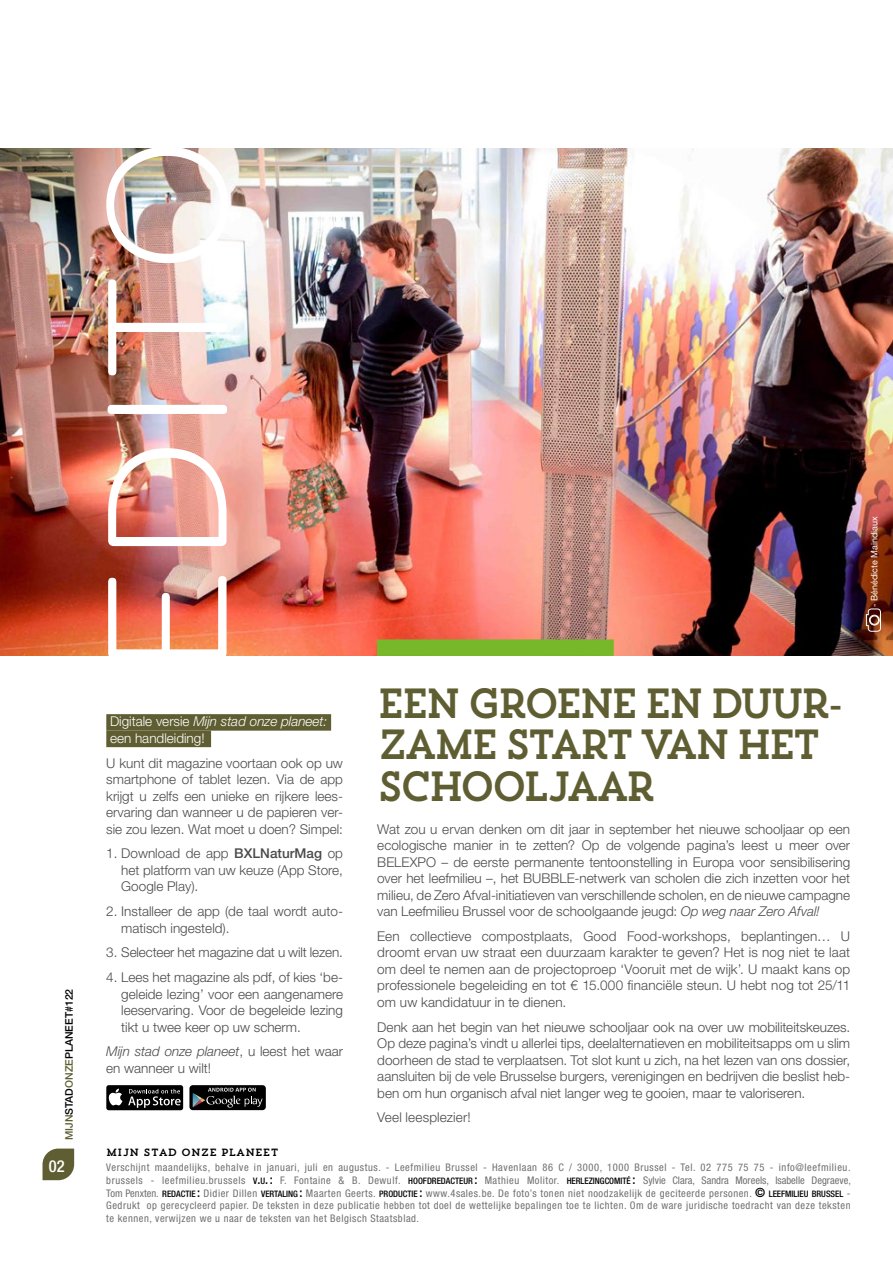
<style>
.page{position:relative;width:893px;height:1263px;background:#fff}
.page>*{position:absolute;margin:0;border:0;box-sizing:border-box;transform-origin:0 0}
.t1{font:300 183px "Omnes";letter-spacing:.05em;color:#fff}
.t2{font:42px/41.2px "Trend Slab One";letter-spacing:-.12em;color:#5f5e32;scale:.92 1}
.t3{font:500 condensed 16.5px "Helvetica Neue";color:#fff}
.t4{font:300 13.5px/16.5px "Helvetica Neue LT Std";color:#4a4a49;text-align:justify}
.t5{font:300 13.5px/16.5px "Helvetica Neue LT Std";color:#fff}
.t6{font:condensed 10.5px/12.8px "Helvetica Neue";letter-spacing:.05em;color:#706f6f;text-align:justify}
.t7{font:500 10.5px "Helvetica Neue LT Std";color:#000}
.t8{font:10.5px "Trend Slab One";color:#000}
.t9{font:9px "Helvetica Neue";color:#fff}
.s1{color:#5f5e32}
.s2{font-style:italic}
.s3{font-style:italic;color:#5f5e32}
.s4{font-weight:500}
.s5{font-weight:500;font-size:8.85px;color:#000}
.s6{font-weight:500;font-size:12.75px;color:#000}
</style>
<div class="page">
<svg style="left:43px;top:1148px;width:31px;height:32px"></svg>
<img style="left:0;top:149px;width:893px;height:507px">
<div style="left:377px;top:639px;width:237px;height:17px;background:#76b82a"></div>
<svg style="left:866px;top:608px;width:15px;height:24px"></svg>
<div style="left:870px;top:616px;width:9px;height:8px;border:1px solid #fff;border-radius:50%"></div>
<div style="left:106px;top:714px;width:225px;height:17px;background:#5f5e32"></div>
<div style="left:106px;top:731px;width:105px;height:16px;background:#5f5e32"></div>
<div style="left:189px;top:1085px;width:77px;height:25px;background:#010102;border-radius:3px"></div>
<svg style="left:193px;top:1088px;width:70px;height:19px"></svg>
<div style="left:106px;top:1085px;width:77px;height:25px;background:#010102;border-radius:3px"></div>
<svg style="left:108px;top:1089px;width:14px;height:16px"></svg>
<svg style="left:128px;top:1089px;width:53px;height:19px"></svg>
<p class="t7" style="left:63px;top:1140px;width:153px;rotate:-90deg"><span class="s1">MIJN</span>STAD<span class="s1">ONZE</span>PLANEET#122</p>
<p class="t3" style="left:49px;top:1156px;width:17px">02</p>
<h1 class="t1" style="left:45px;top:673px;width:537px;rotate:-90deg">EDITO</h1>
<p class="t5" style="left:110px;top:713px;width:223px">Digitale versie <span class="s2">Mijn stad onze planeet:</span><span class="s3">: </span>een handleiding!<span class="s1">s</span></p>
<p class="t4" style="left:106px;top:754px;width:238px">U kunt dit magazine voortaan ook op uw smartphone of tablet lezen. Via de app krijgt u zelfs een unieke en rijkere lees&shy;ervaring dan wanneer u de papieren ver&shy;sie zou lezen. Wat moet u doen? Simpel:</p>
<p class="t4" style="left:121px;top:845px;width:223px;text-indent:-15px">1. Download de app <span class="s4">BXLNaturMag</span> op het platform van uw keuze (App Store, Google Play).</p>
<p class="t4" style="left:121px;top:903px;width:223px;text-indent:-15px">2. Installeer de app (de taal wordt auto&shy;matisch ingesteld).</p>
<p class="t4" style="left:106px;top:944px;width:238px">3. Selecteer het magazine dat u wilt lezen.</p>
<p class="t4" style="left:121px;top:969px;width:223px;text-indent:-15px">4. Lees het magazine als pdf, of kies ‘be&shy;geleide lezing’ voor een aangenamere leeservaring. Voor de begeleide lezing tikt u twee keer op uw scherm.</p>
<p class="t4" style="left:106px;top:1043px;width:238px"><span class="s2">Mijn stad onze planeet</span>, u leest het waar en wanneer u wilt!</p>
<h2 class="t2" style="left:377px;top:682px;width:510px">EEN GROENE EN DUUR-<br>ZAME START VAN HET<br>SCHOOLJAAR</h2>
<p class="t4" style="left:377px;top:820px;width:474px">Wat zou u ervan denken om dit jaar in september het nieuwe schooljaar op een ecologische manier in te zetten? Op de volgende pagina’s leest u meer over BELEXPO – de eerste permanente tentoonstelling in Europa voor sensibilisering over het leefmilieu –, het BUBBLE-netwerk van scholen die zich inzetten voor het milieu, de Zero Afval-initiatieven van verschillende scholen, en de nieuwe campagne van Leefmilieu Brussel voor de schoolgaande jeugd: <span class="s2">Op weg naar Zero Afval!</span></p>
<p class="t4" style="left:377px;top:927px;width:474px">Een collectieve compostplaats, Good Food-workshops, beplantingen… U droomt ervan uw straat een duurzaam karakter te geven? Het is nog niet te laat om deel te nemen aan de projectoproep ‘Vooruit met de wijk’. U maakt kans op professionele begeleiding en tot € 15.000 financiële steun. U hebt nog tot 25/11 om uw kandidatuur in te dienen.</p>
<p class="t4" style="left:377px;top:1018px;width:474px">Denk aan het begin van het nieuwe schooljaar ook na over uw mobiliteitskeuzes.<br>Op deze pagina’s vindt u allerlei tips, deelalternatieven en mobiliteitsapps om u slim doorheen de stad te verplaatsen. Tot slot kunt u zich, na het lezen van ons dossier, aansluiten bij de vele Brusselse burgers, verenigingen en bedrijven die beslist heb&shy;ben om hun organisch afval niet langer weg te gooien, maar te valoriseren.</p>
<p class="t4" style="left:377px;top:1109px;width:95px">Veel leesplezier!</p>
<p class="t8" style="left:106px;top:1146px;width:174px">MIJN STAD ONZE PLANEET</p>
<p class="t6" style="left:106px;top:1161px;width:746px">Verschijnt maandelijks, behalve in januari, juli en augustus. - Leefmilieu Brussel - Havenlaan 86 C / 3000, 1000 Brussel - Tel. 02 775 75 75 - info@leefmilieu. brussels - leefmilieu.brussels <span class="s5">V</span><span class="s6">.</span><span class="s5">U</span><span class="s6">. :</span> F. Fontaine &amp; B. Dewulf. <span class="s5">HOOFDREDACTEUR</span> <span class="s6">:</span> Mathieu Molitor. <span class="s5">HERLEZINGCOMITÉ</span> <span class="s6">:</span> Sylvie Clara, Sandra Moreels, Isabelle Degraeve, Tom Penxten. <span class="s5">REDACTIE</span> <span class="s6">:</span> Didier Dillen <span class="s5">VERTALING</span> <span class="s6">:</span> Maarten Geerts. <span class="s5">PRODUCTIE</span> <span class="s6">:</span> www.4sales.be. De foto’s tonen niet noodzakelijk de geciteerde personen. <span class="s6">©</span> <span class="s5">LEEFMILIEU BRUSSEL</span> - Gedrukt op gerecycleerd papier. De teksten in deze publicatie hebben tot doel de wettelijke bepalingen toe te lichten. Om de ware juridische toedracht van deze teksten te kennen, verwijzen we u naar de teksten van het Belgisch Staatsblad.</p>
<p class="t9" style="left:869px;top:607px;width:92px;rotate:-90deg">- Bénédicte Maindiaux</p>
</div>
